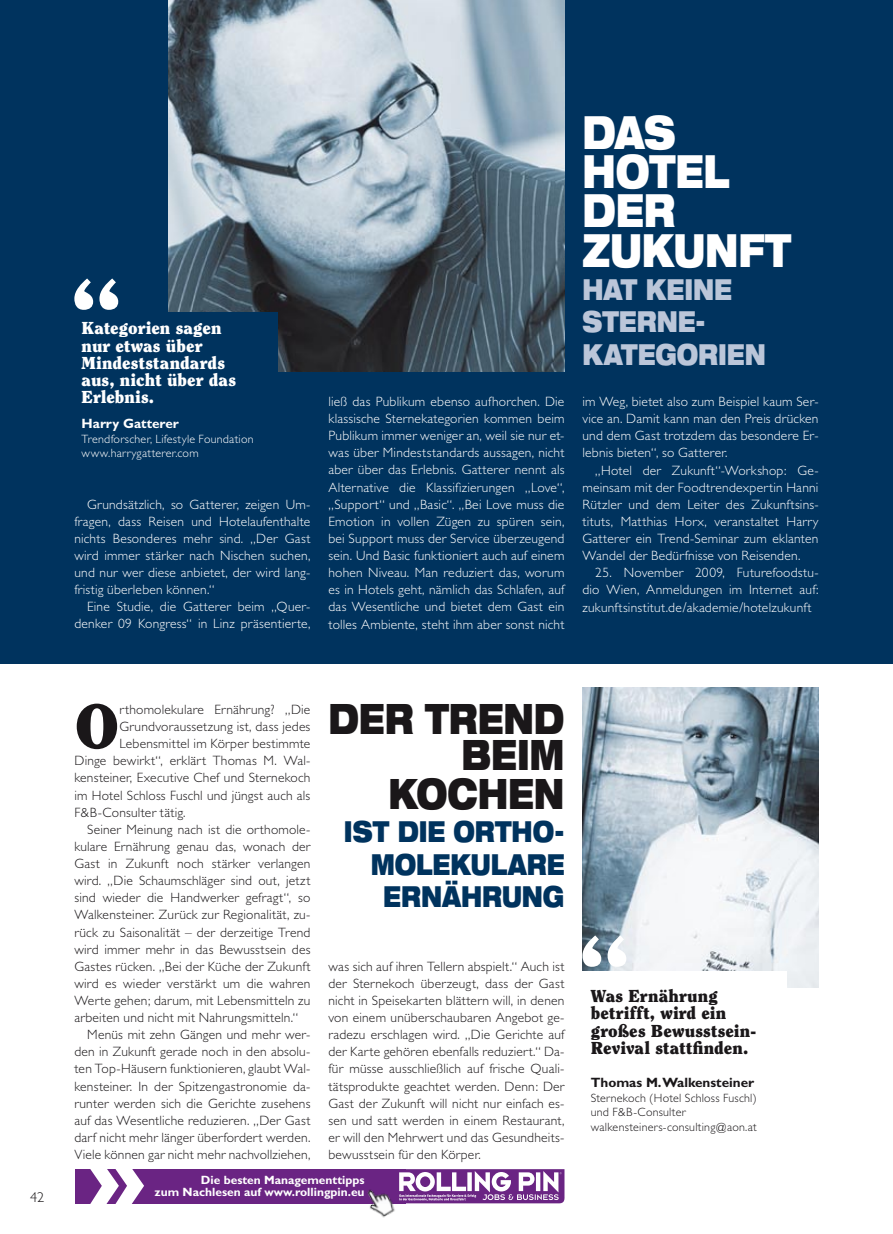
<style>
.page{position:relative;width:893px;height:1234px;background:#fff}
.page>*{position:absolute;margin:0;border:0;box-sizing:border-box;transform-origin:0 0}
.t1{font:900 90.3px "Clearface";color:#fff}
.t2{font:900 62.4px "Clearface";color:#1a1719}
.t3{font:900 expanded 45.9px/39.3px "Helvetica Neue";letter-spacing:-.005em;color:#fff;scale:.71 1}
.t4{font:900 expanded 42px/37.7px "Helvetica Neue";letter-spacing:-.01em;color:#1a1719;text-align:right;scale:.71 1}
.t5{font:900 expanded 29.1px/32.7px "Helvetica Neue";color:#00335e;text-align:center;scale:.71 1}
.t6{font:900 expanded 29.1px/32.7px "Helvetica Neue";letter-spacing:.01em;color:#bbc6d9;scale:.71 1}
.t7{font:900 17.25px/17.2px "Clearface";color:#fff}
.t8{font:900 17.25px/17.2px "Clearface";letter-spacing:.005em;color:#1a1719}
.t9{font:300 14.25px "M Gill Sans";color:#1a1719}
.t10{font:300 13.5px/17.1px "M Gill Sans";letter-spacing:.015em;color:#1a1719;text-align:justify}
.t11{font:300 13.5px/17.1px "M Gill Sans";letter-spacing:.015em;color:#fff;text-align:justify}
.t12{font:700 13.5px "Gill Sans";color:#1a1719}
.t13{font:700 13.5px "Gill Sans";color:#fff}
.t14{font:300 12px/14.4px "M Gill Sans";letter-spacing:.015em;color:#1a1719}
.t15{font:700 12px/12px "Gill Sans";color:#fff;text-align:right}
.t16{font:300 12px/14.4px "M Gill Sans";letter-spacing:.02em;color:#fff}
</style>
<div class="page">
<div style="left:0;top:0;width:893px;height:663px;background:#00335e"></div>
<img style="left:168px;top:0;width:396px;height:371px">
<img style="left:582px;top:687px;width:237px;height:300px">
<div style="left:73px;top:312px;width:204px;height:100px;background:#00335e"></div>
<div style="left:582px;top:971px;width:204px;height:99px;background:#fff"></div>
<div style="left:75px;top:1168px;width:331px;height:34px;background:#6a2483"></div>
<svg style="left:395px;top:1168px;width:170px;height:35px"></svg>
<svg style="left:89px;top:1168px;width:55px;height:36px"></svg>
<img style="left:355px;top:1175px;width:48px;height:43px">
<p class="t9" style="left:30px;top:1189px;width:16px">42</p>
<h1 class="t1" style="left:71px;top:255px;width:52px">“</h1>
<p class="t7" style="left:82px;top:319px;width:156px">Kategorien sagen nur etwas über<br>Mindeststandards aus, nicht über das<br>Erlebnis.</p>
<p class="t13" style="left:82px;top:415px;width:99px">Harry Gatterer</p>
<p class="t16" style="left:82px;top:431px;width:173px">Trendforscher, Lifestyle Foundation www.harrygatterer.com</p>
<p class="t11" style="left:74px;top:495px;width:238px;text-indent:13px">Grundsätzlich, so Gatterer, zeigen Um&shy;fragen, dass Reisen und Hotelaufenthalte nichts Besonderes mehr sind. „Der Gast wird immer stärker nach Nischen suchen, und nur wer diese anbietet, der wird lang&shy;fristig überleben können.“</p>
<p class="t11" style="left:74px;top:598px;width:238px;text-align:right">Eine Studie, die Gatterer beim „Quer&shy;denker 09 Kongress“ in Linz präsentierte,</p>
<p class="t11" style="left:328px;top:393px;width:238px">ließ das Publikum ebenso aufhorchen. Die klassische Sternekategorien kommen beim Publikum immer weniger an, weil sie nur et&shy;was über Mindeststandards aussagen, nicht aber über das Erlebnis. Gatterer nennt als Alternative die Klassifizierungen „Love“, „Support“ und „Basic“. „Bei Love muss die Emotion in vollen Zügen zu spüren sein, bei Support muss der Service überzeugend sein. Und Basic funktioniert auch auf einem hohen Niveau. Man reduziert das, worum es in Hotels geht, nämlich das Schlafen, auf das Wesentliche und bietet dem Gast ein tolles Ambiente, steht ihm aber sonst nicht</p>
<h3 class="t3" style="left:582px;top:111px;width:257px">DAS<br>HOTEL<br>DER<br>ZUKUNFT</h3>
<h3 class="t6" style="left:582px;top:271px;width:209px">HAT KEI NE<br>STER</h3>
<h3 class="t6" style="left:657px;top:304px;width:49px">NE-</h3>
<h3 class="t6" style="left:582px;top:337px;width:57px">KATEGORIE</h3>
<h3 class="t6" style="left:745px;top:337px;width:31px">N</h3>
<p class="t11" style="left:582px;top:393px;width:238px">im Weg, bietet also zum Beispiel kaum Ser&shy;vice an. Damit kann man den Preis drücken und dem Gast trotzdem das besondere Er&shy;lebnis bieten“, so Gatterer.</p>
<p class="t11" style="left:582px;top:461px;width:238px;text-indent:13px">„Hotel der Zukunft“-Workshop: Ge&shy;meinsam mit der Foodtrendexpertin Hanni Rützler und dem Leiter des Zukunftsins&shy;tituts, Matthias Horx, veranstaltet Harry Gatterer ein Trend-Seminar zum eklanten Wandel der Bedürfnisse von Reisenden.</p>
<p class="t11" style="left:582px;top:564px;width:238px;text-indent:13px">25. November 2009, Futurefoodstu&shy;dio Wien, Anmeldungen im Internet auf: zukunftsinstitut.de/akademie/hotelzukunft</p>
<h2 class="t2" style="left:74px;top:687px;width:47px">O</h2>
<p class="t10" style="left:119px;top:701px;width:192px">rthomolekulare Ernährung? „Die</p>
<p class="t10" style="left:119px;top:718px;width:192px">Grundvoraussetzung ist, dass jedes</p>
<p class="t10" style="left:119px;top:735px;width:192px">Lebensmittel im Körper bestimmte</p>
<p class="t10" style="left:74px;top:752px;width:238px">Dinge bewirkt“, erklärt Thomas M. Wal-</p>
<p class="t10" style="left:74px;top:769px;width:238px">kensteiner, Executive Chef und Sternekoch</p>
<p class="t10" style="left:74px;top:786px;width:237px">im Hotel Schloss Fuschl und jüngst auch als</p>
<p class="t10" style="left:74px;top:803px;width:113px">F&amp;B-Consulter tätig.</p>
<p class="t10" style="left:87px;top:820px;width:225px">Seiner Meinung nach ist die orthomole-</p>
<p class="t10" style="left:74px;top:837px;width:238px">kulare Ernährung genau das, wonach der</p>
<p class="t10" style="left:74px;top:854px;width:238px">Gast in Zukunft noch stärker verlangen</p>
<p class="t10" style="left:74px;top:872px;width:238px">wird. „Die Schaumschläger sind out, jetzt</p>
<p class="t10" style="left:74px;top:889px;width:237px">sind wieder die Handwerker gefragt“, so</p>
<p class="t10" style="left:74px;top:906px;width:238px">Walkensteiner. Zurück zur Regionalität, zu-</p>
<p class="t10" style="left:74px;top:923px;width:237px">rück zu Saisonalität – der derzeitige Trend</p>
<p class="t10" style="left:74px;top:940px;width:238px">wird immer mehr in das Bewusstsein des</p>
<p class="t10" style="left:74px;top:957px;width:238px">Gastes rücken. „Bei der Küche der Zukunft</p>
<p class="t10" style="left:74px;top:974px;width:238px">wird es wieder verstärkt um die wahren</p>
<p class="t10" style="left:74px;top:991px;width:238px">Werte gehen; darum, mit Lebensmitteln zu</p>
<p class="t10" style="left:74px;top:1008px;width:225px">arbeiten und nicht mit Nahrungsmitteln.“</p>
<p class="t10" style="left:87px;top:1026px;width:225px">Menüs mit zehn Gängen und mehr wer-</p>
<p class="t10" style="left:74px;top:1043px;width:238px">den in Zukunft gerade noch in den absolu-</p>
<p class="t10" style="left:74px;top:1060px;width:238px">ten Top-Häusern funktionieren, glaubt Wal-</p>
<p class="t10" style="left:74px;top:1077px;width:237px">kensteiner. In der Spitzengastronomie da-</p>
<p class="t10" style="left:74px;top:1094px;width:238px">runter werden sich die Gerichte zusehens</p>
<p class="t10" style="left:74px;top:1111px;width:237px">auf das Wesentliche reduzieren. „Der Gast</p>
<p class="t10" style="left:74px;top:1128px;width:237px">darf nicht mehr länger überfordert werden.</p>
<p class="t10" style="left:74px;top:1145px;width:237px">Viele können gar nicht mehr nachvollziehen,</p>
<h3 class="t4" style="left:328px;top:698px;width:334px">DER TREND<br>BEIM<br>KOCHEN</h3>
<h3 class="t5" style="left:344px;top:813px;width:22px">IST</h3>
<h3 class="t5" style="left:398px;top:813px;width:23px">DIE</h3>
<h3 class="t5" style="left:453px;top:813px;width:134px">ORTHO-</h3>
<h3 class="t5" style="left:371px;top:846px;width:29px">MOLE</h3>
<h3 class="t5" style="left:383px;top:846px;width:254px">KULARE<br>ERNÄHRUNG</h3>
<p class="t10" style="left:328px;top:957px;width:238px">was sich auf ihren Tellern abspielt.“ Auch ist der Sternekoch überzeugt, dass der Gast nicht in Speisekarten blättern will, in denen von einem unüberschaubaren Angebot ge&shy;radezu erschlagen wird. „Die Gerichte auf der Karte gehören ebenfalls reduziert.“ Da&shy;für müsse ausschließlich auf frische Quali&shy;tätsprodukte geachtet werden. Denn: Der Gast der Zukunft will nicht nur einfach es&shy;sen und satt werden in einem Restaurant, er will den Mehrwert und das Gesundheits&shy;bewusstsein für den Körper.</p>
<p class="t15" style="left:155px;top:1173px;width:212px">Die besten Managementtipps<br>zum Nachlesen auf www.rollingpin.eu</p>
<h1 class="t1" style="left:579px;top:911px;width:52px">“</h1>
<p class="t8" style="left:591px;top:987px;width:167px">Was Ernährung betrifft, wird ein großes Bewusstsein-<br>Revival stattfinden.</p>
<p class="t12" style="left:591px;top:1074px;width:165px">Thomas M.Walkensteiner</p>
<p class="t14" style="left:591px;top:1090px;width:167px">Sternekoch (Hotel Schloss Fuschl) und F&amp;B-Consulter walkensteiners-consulting@aon.at</p>
</div>
